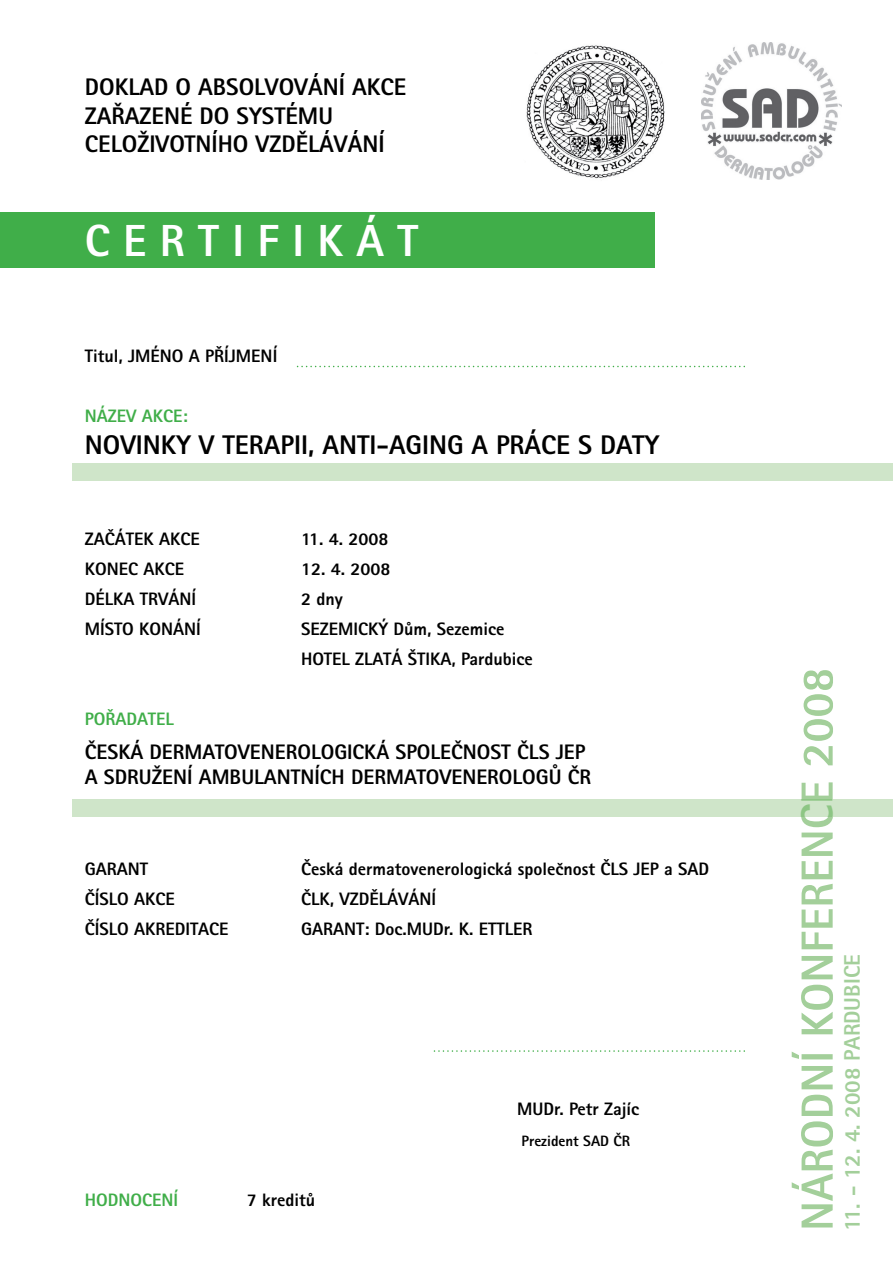
<style>
.page{position:relative;width:893px;height:1263px;background:#fff}
.page>*{position:absolute;margin:0;border:0;box-sizing:border-box;transform-origin:0 0}
.t1{font:800 45px "AT Rotis Sans Serif CE";color:#fff}
.t2{font:800 45px "AT Rotis Sans Serif CE";color:#8dc684}
.t3{font:800 27px "AT Rotis Sans Serif CE";color:#000}
.t4{font:800 24px/28.8px "AT Rotis Sans Serif CE";color:#000}
.t5{font:800 22.5px "AT Rotis Sans Serif CE";color:#a3cf9a}
.t6{font:800 21px/25.2px "AT Rotis Sans Serif CE";color:#000}
.t7{font:800 18px/30.2px "AT Rotis Sans Serif CE";color:#000}
.t8{font:800 18px "AT Rotis Sans Serif CE";color:#40ae49}
.t9{font:800 15px "AT Rotis Sans Serif CE";color:#000}
</style>
<div class="page">
<div style="left:72px;top:800px;width:820px;height:17px;background:#cfe5c9"></div>
<svg style="left:791px;top:670px;width:42px;height:558px"></svg>
<div style="left:791px;top:800px;width:42px;height:17px;background:#cfe5c9"></div>
<div style="left:72px;top:464px;width:820px;height:17px;background:#cfe5c9"></div>
<div style="left:0;top:213px;width:655px;height:55px;background:#40ae49"></div>
<img style="left:701px;top:43px;width:140px;height:137px">
<img style="left:526px;top:45px;width:139px;height:134px">
<svg style="left:297px;top:366px;width:448px;height:1px"></svg>
<svg style="left:433px;top:1050px;width:312px;height:2px"></svg>
<h3 class="t4" style="left:85px;top:75px;width:323px">DOKLAD O ABSOLVOVÁNÍ AKCE<br>ZAŘAZENÉ DO SYSTÉMU<br>CELOŽIVOTNÍHO VZDĚLÁVÁNÍ</h3>
<h1 class="t1" style="left:85px;top:225px;width:335px">C E R T I F I K Á T</h1>
<p class="t7" style="left:85px;top:343px;width:194px">Titul, JMÉNO A PŘÍJMENÍ</p>
<p class="t8" style="left:85px;top:410px;width:105px">NÁZEV AKCE:</p>
<h2 class="t3" style="left:85px;top:436px;width:575px">NOVINKY V TERAPII, ANTI-AGING A PRÁCE S DATY</h2>
<p class="t7" style="left:85px;top:526px;width:117px">ZAČÁTEK AKCE</p>
<p class="t7" style="left:301px;top:526px;width:89px">11. 4. 2008</p>
<p class="t7" style="left:85px;top:556px;width:101px">KONEC AKCE</p>
<p class="t7" style="left:301px;top:556px;width:91px">12. 4. 2008</p>
<p class="t7" style="left:85px;top:586px;width:113px">DÉLKA TRVÁNÍ</p>
<p class="t7" style="left:301px;top:586px;width:43px">2 dny</p>
<p class="t7" style="left:85px;top:616px;width:117px">MÍSTO KONÁNÍ</p>
<p class="t7" style="left:301px;top:616px;width:233px">SEZEMICKÝ Dům, Sezemice<br>HOTEL ZLATÁ ŠTIKA, Pardubice</p>
<p class="t8" style="left:85px;top:713px;width:91px">POŘADATEL</p>
<p class="t6" style="left:85px;top:742px;width:508px">ČESKÁ DERMATOVENEROLOGICKÁ SPOLEČNOST ČLS JEP<br>A SDRUŽENÍ AMBULANTNÍCH DERMATOVENEROLOGŮ ČR</p>
<p class="t7" style="left:85px;top:855px;width:65px">GARANT</p>
<p class="t7" style="left:301px;top:855px;width:409px">Česká dermatovenerologická společnost ČLS JEP a SAD</p>
<p class="t7" style="left:85px;top:886px;width:92px">ČÍSLO AKCE</p>
<p class="t7" style="left:301px;top:886px;width:137px">ČLK, VZDĚLÁVÁNÍ</p>
<p class="t7" style="left:85px;top:916px;width:145px">ČÍSLO AKREDITACE</p>
<p class="t7" style="left:301px;top:916px;width:233px">GARANT: Doc.MUDr. K. ETTLER</p>
<p class="t8" style="left:85px;top:1193px;width:95px">HODNOCENÍ</p>
<p class="t7" style="left:247px;top:1187px;width:70px">7 kreditů</p>
<p class="t7" style="left:517px;top:1096px;width:123px">MUDr. Petr Zajíc</p>
<p class="t9" style="left:521px;top:1135px;width:110px">Prezident SAD ČR</p>
<h1 class="t2" style="left:801px;top:829px;width:50px;rotate:-90deg">CE</h1>
<p class="t5" style="left:844px;top:1231px;width:278px;rotate:-90deg">11. - 12. 4. 2008 PARDUBICE</p>
</div>
